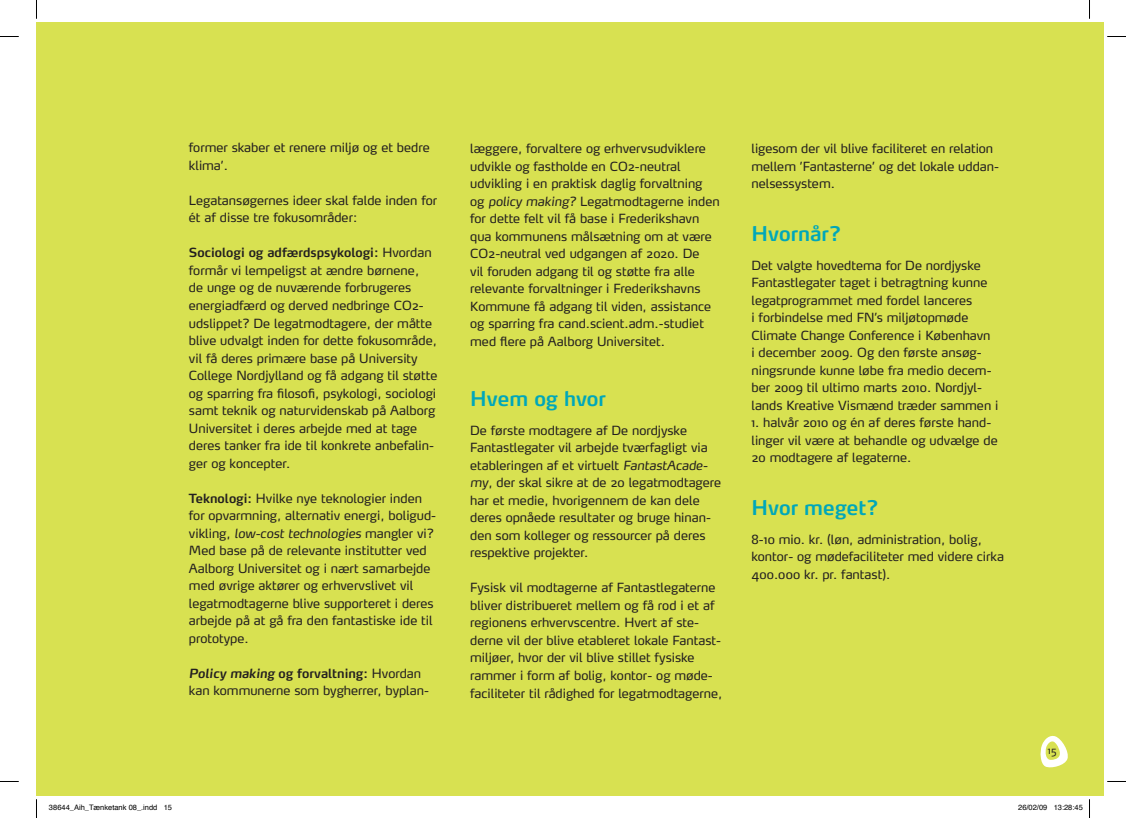
<style>
.page{position:relative;width:1126px;height:818px;background:#fff}
.page>*{position:absolute;margin:0;border:0;box-sizing:border-box;transform-origin:0 0}
.t1{font:600 20px "Max";color:#00a7b9}
.t2{font:12.5px/17.5px "Max";color:#231f20}
.t3{font:10px "Max";color:#231f20}
.t4{font:7.5px "Helvetica";color:#000}
.s1{font-weight:600}
.s2{font-style:italic}
.s3{font-weight:600;font-style:italic}
</style>
<div class="page">
<div style="left:36px;top:22px;width:1067px;height:773px;background:#d8e151"></div>
<svg style="left:1040px;top:735px;width:28px;height:33px"></svg>
<svg style="left:0;top:36px;width:19px;height:1px"></svg>
<svg style="left:1107px;top:36px;width:18px;height:1px"></svg>
<svg style="left:36px;top:0;width:1px;height:19px"></svg>
<svg style="left:36px;top:799px;width:1px;height:18px"></svg>
<svg style="left:1089px;top:0;width:1px;height:19px"></svg>
<svg style="left:1089px;top:799px;width:1px;height:18px"></svg>
<p class="t2" style="left:189px;top:139px;width:242px">former skaber et renere miljø og et bedre klima’.</p>
<p class="t2" style="left:189px;top:191px;width:250px">Legatansøgernes ideer skal falde inden for ét af disse tre fokusområder:</p>
<p class="t2" style="left:189px;top:244px;width:250px"><span class="s1">Sociologi og adfærdspsykologi:</span> Hvordan formår vi lempeligst at ændre børnene,<br>de unge og de nuværende forbrugeres energiadfærd og derved nedbringe CO2- udslippet? De legatmodtagere, der måtte blive udvalgt inden for dette fokusområde, vil få deres primære base på University College Nordjylland og få adgang til støtte og sparring fra filosofi, psykologi, sociologi samt teknik og naturvidenskab på Aalborg Universitet i deres arbejde med at tage deres tanker fra ide til konkrete anbefalin&shy;ger og koncepter.</p>
<p class="t2" style="left:189px;top:489px;width:249px"><span class="s1">Teknologi:</span> Hvilke nye teknologier inden for opvarmning, alternativ energi, boligud&shy;vikling, <span class="s2">low-cost technologies</span> mangler vi?<br>Med base på de relevante institutter ved Aalborg Universitet og i nært samarbejde med øvrige aktører og erhvervslivet vil legatmodtagerne blive supporteret i deres arbejde på at gå fra den fantastiske ide til prototype.</p>
<p class="t2" style="left:189px;top:664px;width:241px"><span class="s3">Policy making</span> <span class="s1">og forvaltning:</span> Hvordan kan kommunerne som bygherrer, byplan-</p>
<p class="t2" style="left:470px;top:139px;width:251px">læggere, forvaltere og erhvervsudviklere udvikle og fastholde en CO2-neutral udvikling i en praktisk daglig forvaltning og <span class="s2">policy making?</span> Legatmodtagerne inden for dette felt vil få base i Frederikshavn qua kommunens målsætning om at være CO2-neutral ved udgangen af 2020. De<br>vil foruden adgang til og støtte fra alle relevante forvaltninger i Frederikshavns Kommune få adgang til viden, assistance og sparring fra cand.scient.adm.-studiet med flere på Aalborg Universitet.</p>
<h1 class="t1" style="left:470px;top:386px;width:137px">Hvem og hvor</h1>
<p class="t2" style="left:470px;top:421px;width:252px">De første modtagere af De nordjyske Fantastlegater vil arbejde tværfagligt via etableringen af et virtuelt <span class="s2">FantastAcade&shy;my</span>, der skal sikre at de 20 legatmodtagere har et medie, hvorigennem de kan dele deres opnåede resultater og bruge hinan&shy;den som kolleger og ressourcer på deres respektive projekter.</p>
<p class="t2" style="left:470px;top:578px;width:254px">Fysisk vil modtagerne af Fantastlegaterne bliver distribueret mellem og få rod i et af regionens erhvervscentre. Hvert af ste&shy;derne vil der blive etableret lokale Fantast&shy;miljøer, hvor der vil blive stillet fysiske rammer i form af bolig, kontor- og møde&shy;faciliteter til rådighed for legatmodtagerne,</p>
<p class="t2" style="left:751px;top:139px;width:249px">ligesom der vil blive faciliteret en relation mellem ’Fantasterne’ og det lokale uddan&shy;nelsessystem.</p>
<h1 class="t1" style="left:751px;top:221px;width:91px">Hvornår?</h1>
<p class="t2" style="left:751px;top:256px;width:248px">Det valgte hovedtema for De nordjyske Fantastlegater taget i betragtning kunne legatprogrammet med fordel lanceres<br>i forbindelse med FN’s miljøtopmøde Climate Change Conference i København<br>i december 2009. Og den første ansøg&shy;ningsrunde kunne løbe fra medio decem&shy;ber 2009 til ultimo marts 2010. Nordjyl&shy;lands Kreative Vismænd træder sammen i</p>
<p class="t2" style="left:751px;top:413px;width:248px">1. halvår 2010 og én af deres første hand&shy;linger vil være at behandle og udvælge de<br>20 modtagere af legaterne.</p>
<h1 class="t1" style="left:751px;top:494px;width:128px">Hvor meget?</h1>
<p class="t2" style="left:751px;top:529px;width:254px">8-10 mio. kr. (løn, administration, bolig, kontor- og mødefaciliteter med videre cirka<br>400.000 kr. pr. fantast).</p>
<p class="t3" style="left:1047px;top:743px;width:10px">15</p>
<p class="t4" style="left:49px;top:800px;width:124px">38644_Aih_Tænketank 08_.indd 15</p>
<p class="t4" style="left:1018px;top:800px;width:66px">26/02/09 13:28:45</p>
</div>
